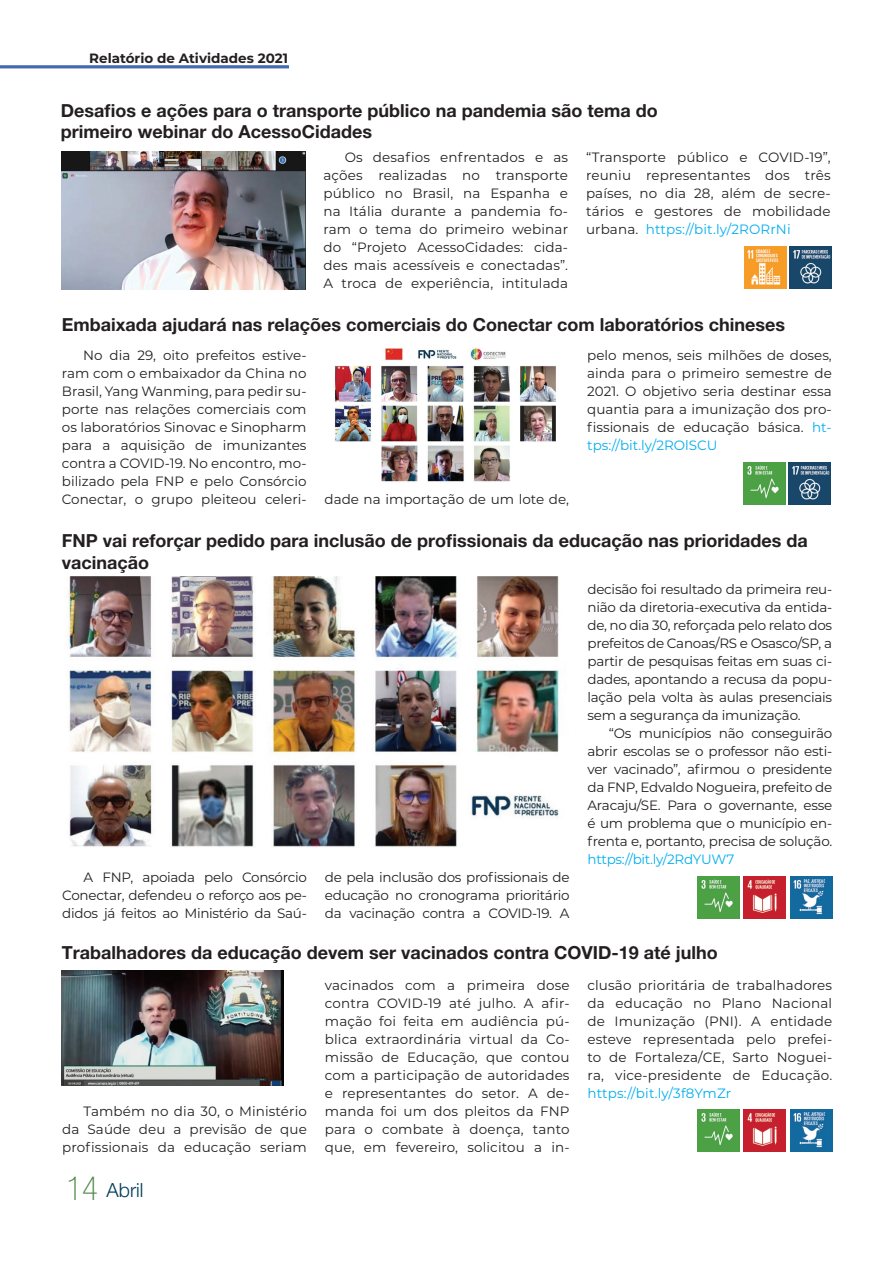
<style>
.page{position:relative;width:893px;height:1263px;background:#fff}
.page>*{position:absolute;margin:0;border:0;box-sizing:border-box;transform-origin:0 0}
.t1{font:100 condensed 33px "Helvetica Neue LT Std";color:#4f8947}
.t2{font:300 19.5px "Helvetica Neue LT Pro";color:#023a58}
.t3{font:700 18px/21.6px "Helvetica Neue LT Pro";color:#231f20}
.t4{font:13.5px/18px "Montserrat";color:#231f20;text-align:justify}
.t5{font:700 13.5px "Montserrat";color:#231f20}
.t6{font:13.5px "Montserrat";letter-spacing:-.015em;color:#00aeef}
.t7{font:13.5px "Montserrat";letter-spacing:.01em;color:#00aeef}
.s1{color:#00aeef}
</style>
<div class="page">
<hr style="left:0;top:65px;width:289px;height:3px;background:#4269b1">
<img style="left:744px;top:246px;width:42px;height:42px">
<img style="left:789px;top:246px;width:42px;height:42px">
<img style="left:62px;top:152px;width:243px;height:138px">
<img style="left:334px;top:348px;width:222px;height:134px">
<img style="left:68px;top:576px;width:491px;height:271px">
<img style="left:790px;top:876px;width:42px;height:42px">
<img style="left:697px;top:876px;width:42px;height:42px">
<img style="left:744px;top:876px;width:42px;height:42px">
<img style="left:790px;top:1109px;width:42px;height:42px">
<img style="left:697px;top:1109px;width:42px;height:42px">
<img style="left:744px;top:1109px;width:42px;height:42px">
<img style="left:62px;top:970px;width:222px;height:115px">
<img style="left:789px;top:462px;width:42px;height:42px">
<img style="left:743px;top:462px;width:42px;height:42px">
<p class="t5" style="left:89px;top:48px;width:200px">Relatório de Atividades 2021</p>
<h3 class="t3" style="left:61px;top:99px;width:598px">Desafios e ações para o transporte público na pandemia são tema do primeiro webinar do AcessoCidades</h3>
<p class="t4" style="left:323px;top:148px;width:246px;text-indent:21px">Os desafios enfrentados e as ações realizadas no transporte público no Brasil, na Espanha e na Itália durante a pandemia fo&shy;ram o tema do primeiro webinar do “Projeto AcessoCidades: cida&shy;des mais acessíveis e conectadas”.<br>A troca de experiência, intitulada</p>
<p class="t4" style="left:586px;top:148px;width:246px">“Transporte público e COVID-19”, reuniu representantes dos três países, no dia 28, além de secre&shy;tários e gestores de mobilidade urbana. <span class="s1">https://bit.ly/2RORrNi</span></p>
<h3 class="t3" style="left:62px;top:313px;width:725px">Embaixada ajudará nas relações comerciais do Conectar com laboratórios chineses</h3>
<p class="t4" style="left:62px;top:346px;width:246px;text-indent:21px">No dia 29, oito prefeitos estive&shy;ram com o embaixador da China no Brasil, Yang Wanming, para pedir su&shy;porte nas relações comerciais com os laboratórios Sinovac e Sinopharm para a aquisição de imunizantes contra a COVID-19. No encontro, mo&shy;bilizado pela FNP e pelo Consórcio Conectar, o grupo pleiteou celeri-</p>
<p class="t4" style="left:325px;top:490px;width:246px">dade na importação de um lote de,</p>
<p class="t4" style="left:587px;top:346px;width:246px">pelo menos, seis milhões de doses, ainda para o primeiro semestre de 2021. O objetivo seria destinar essa quantia para a imunização dos pro&shy;fissionais de educação básica. <span class="s1">ht&shy;tps://bit.ly/2ROlSCU</span></p>
<h3 class="t3" style="left:62px;top:530px;width:747px">FNP vai reforçar pedido para inclusão de profissionais da educação nas prioridades da vacinação</h3>
<p class="t4" style="left:62px;top:868px;width:246px;text-indent:21px">A FNP, apoiada pelo Consórcio Conectar, defendeu o reforço aos pe&shy;didos já feitos ao Ministério da Saú-</p>
<p class="t4" style="left:325px;top:868px;width:246px">de pela inclusão dos profissionais de educação no cronograma prioritário da vacinação contra a COVID-19. A</p>
<p class="t4" style="left:588px;top:580px;width:246px">decisão foi resultado da primeira reu&shy;nião da diretoria-executiva da entida&shy;de, no dia 30, reforçada pelo relato dos prefeitos de Canoas/RS e Osasco/SP, a partir de pesquisas feitas em suas ci&shy;dades, apontando a recusa da popu&shy;lação pela volta às aulas presenciais sem a segurança da imunização.</p>
<p class="t4" style="left:588px;top:724px;width:246px;text-indent:21px">“Os municípios não conseguirão abrir escolas se o professor não esti&shy;ver vacinado”, afirmou o presidente da FNP, Edvaldo Nogueira, prefeito de Aracaju/SE. Para o governante, esse é um problema que o município en&shy;frenta e, portanto, precisa de solução.</p>
<p class="t6" style="left:588px;top:850px;width:148px">https://bit.ly/2RdYUW7</p>
<h3 class="t3" style="left:62px;top:941px;width:658px">Trabalhadores da educação devem ser vacinados contra COVID-19 até julho</h3>
<p class="t4" style="left:62px;top:1102px;width:246px;text-indent:21px">Também no dia 30, o Ministério da Saúde deu a previsão de que profissionais da educação seriam</p>
<h1 class="t1" style="left:66px;top:1170px;width:33px">14</h1>
<h2 class="t2" style="left:107px;top:1178px;width:38px">Abril</h2>
<p class="t4" style="left:325px;top:976px;width:246px">vacinados com a primeira dose contra COVID-19 até julho. A afir&shy;mação foi feita em audiência pú&shy;blica extraordinária virtual da Co&shy;missão de Educação, que contou com a participação de autoridades e representantes do setor. A de&shy;manda foi um dos pleitos da FNP para o combate à doença, tanto que, em fevereiro, solicitou a in-</p>
<p class="t4" style="left:588px;top:976px;width:246px">clusão prioritária de trabalhadores da educação no Plano Nacional de Imunização (PNI). A entidade esteve representada pelo prefei&shy;to de Fortaleza/CE, Sarto Noguei&shy;ra, vice-presidente de Educação.</p>
<p class="t7" style="left:588px;top:1084px;width:145px">https://bit.ly/3f8YmZr</p>
</div>
